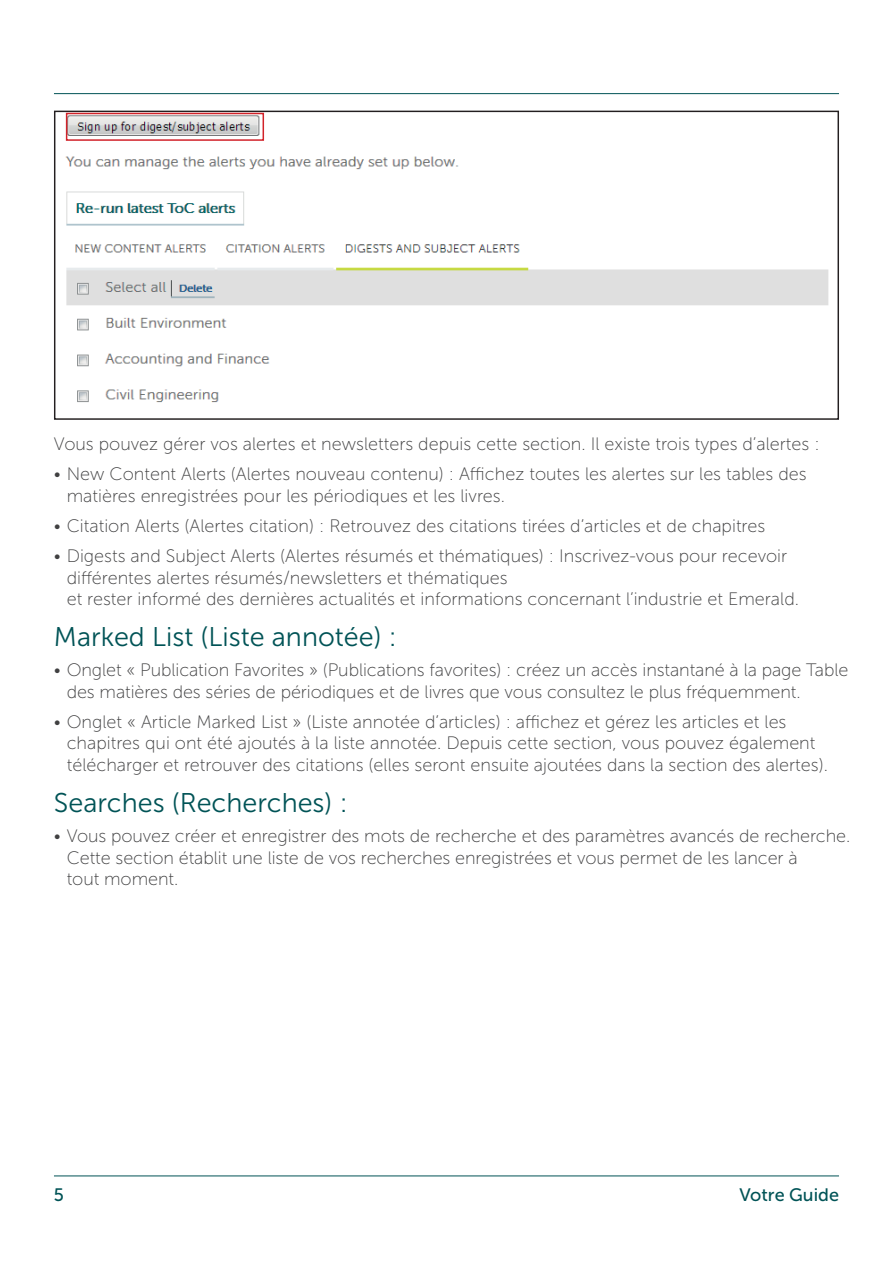
<style>
.page{position:relative;width:893px;height:1263px;background:#fff}
.page>*{position:absolute;margin:0;border:0;box-sizing:border-box;transform-origin:0 0}
.t1{font:27px "Museo Sans 300";color:#005356}
.t2{font:18px/21.6px "Museo Sans 100";color:#404041}
.t3{font:18px "Museo Sans 500";color:#005356}
</style>
<div class="page">
<hr style="left:54px;top:1176px;width:785px;height:1px;background:#005356">
<hr style="left:54px;top:93px;width:785px;height:1px;background:#005356">
<img style="left:65px;top:113px;width:764px;height:290px">
<div style="left:66px;top:113px;width:198px;height:28px;border:2px solid #d2232a"></div>
<p class="t2" style="left:54px;top:435px;width:767px">Vous pouvez gérer vos alertes et newsletters depuis cette section. Il existe trois types d’alertes :</p>
<p class="t2" style="left:67px;top:465px;width:741px;text-indent:-13px">• New Content Alerts (Alertes nouveau contenu) : Affichez toutes les alertes sur les tables des matières enregistrées pour les périodiques et les livres.</p>
<p class="t2" style="left:54px;top:517px;width:713px">• Citation Alerts (Alertes citation) : Retrouvez des citations tirées d’articles et de chapitres</p>
<p class="t2" style="left:67px;top:547px;width:734px;text-indent:-13px">• Digests and Subject Alerts (Alertes résumés et thématiques) : Inscrivez-vous pour recevoir différentes alertes résumés/newsletters et thématiques<br>et rester informé des dernières actualités et informations concernant l’industrie et Emerald.</p>
<h1 class="t1" style="left:54px;top:627px;width:344px">Marked List (Liste annotée) :</h1>
<p class="t2" style="left:67px;top:661px;width:783px;text-indent:-13px">• Onglet « Publication Favorites » (Publications favorites) : créez un accès instantané à la page Table des matières des séries de périodiques et de livres que vous consultez le plus fréquemment.</p>
<p class="t2" style="left:67px;top:713px;width:763px;text-indent:-13px">• Onglet « Article Marked List » (Liste annotée d’articles) : affichez et gérez les articles et les chapitres qui ont été ajoutés à la liste annotée. Depuis cette section, vous pouvez également télécharger et retrouver des citations (elles seront ensuite ajoutées dans la section des alertes).</p>
<h1 class="t1" style="left:54px;top:793px;width:295px">Searches (Recherches) :</h1>
<p class="t2" style="left:67px;top:827px;width:785px;text-indent:-13px">• Vous pouvez créer et enregistrer des mots de recherche et des paramètres avancés de recherche.<br>Cette section établit une liste de vos recherches enregistrées et vous permet de les lancer à<br>tout moment.</p>
<p class="t3" style="left:54px;top:1188px;width:12px">5</p>
<p class="t3" style="left:739px;top:1188px;width:101px">Votre Guide</p>
</div>
